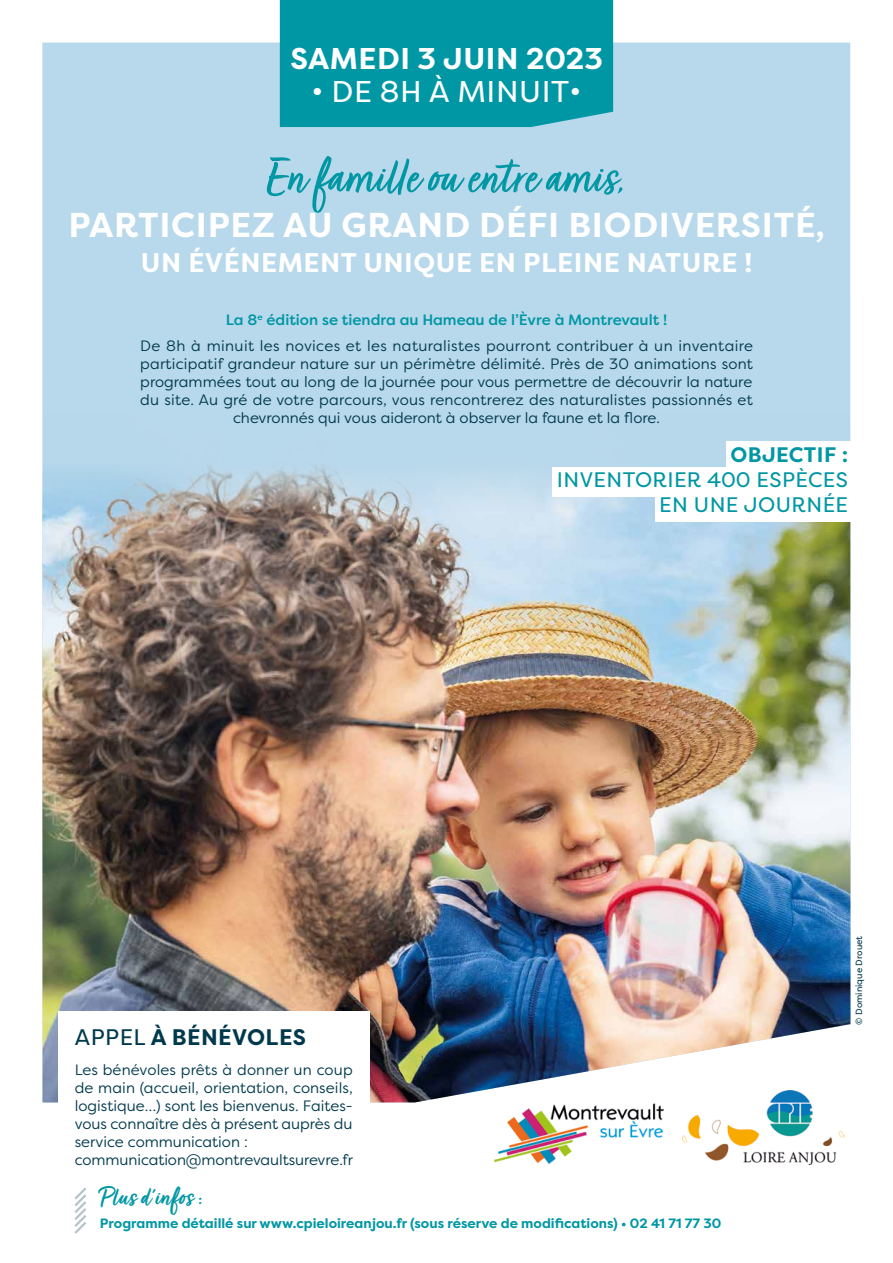
<style>
.page{position:relative;width:893px;height:1263px;background:#fff}
.page>*{position:absolute;margin:0;border:0;box-sizing:border-box;transform-origin:0 0}
.t1{font:57px "Turbinado Pro";color:#0097a4}
.t2{font:700 34.5px "Filson Pro";letter-spacing:.02em;color:#fff}
.t3{font:700 30px "Filson Pro";letter-spacing:.02em;color:#fff}
.t4{font:30px "Filson Pro";letter-spacing:.02em;color:#fff}
.t5{font:28.5px "Turbinado Bold Pro";letter-spacing:.01em;color:#0097a4}
.t6{font:700 27px "Filson Pro";letter-spacing:.02em;color:#fff}
.t7{font:700 22.5px "Filson Pro";letter-spacing:.02em;color:#00394c}
.t8{font:21px/25.2px "Filson Pro";letter-spacing:.02em;color:#0097a4;text-align:right}
.t9{font:700 21px "Filson Pro";letter-spacing:.02em;color:#0097a4}
.t10{font:15px/18px "Filson Pro";color:#00394c;text-align:center}
.t11{font:15px/26.5px "Filson Pro";letter-spacing:.025em;color:#00394c;text-align:center}
.t12{font:700 13.5px "Filson Pro";color:#0097a4}
.t13{font:9px "Filson Pro";color:#00394c}
.s1{font-weight:500;color:#0097a4}
.s2{font-weight:400}
</style>
<div class="page">
<img style="left:682px;top:1102px;width:163px;height:62px">
<img style="left:493px;top:1103px;width:171px;height:61px">
<div style="left:42px;top:43px;width:808px;height:368px;background:#b8d8eb"></div>
<img style="left:42px;top:411px;width:808px;height:691px">
<div style="left:726px;top:441px;width:126px;height:30px;background:#fff"></div>
<div style="left:553px;top:467px;width:299px;height:29px;background:#fff"></div>
<div style="left:655px;top:492px;width:197px;height:29px;background:#fff"></div>
<div style="left:280px;top:0;width:333px;height:127px;background:#0097a4"></div>
<div style="left:58px;top:1011px;width:312px;height:171px;background:#fff"></div>
<svg style="left:74px;top:1187px;width:13px;height:47px"></svg>
<h3 class="t3" style="left:290px;top:40px;width:314px">SAMEDI 3 JUIN 2023</h3>
<h3 class="t4" style="left:311px;top:71px;width:272px">• DE 8H À MINUIT•</h3>
<h1 class="t1" style="left:266px;top:146px;width:363px">En famille ou entre amis,</h1>
<h2 class="t2" style="left:68px;top:203px;width:758px">PARTICIPEZ AU GRAND DÉFI BIODIVERSITÉ,</h2>
<h3 class="t6" style="left:141px;top:245px;width:613px">UN ÉVÉNEMENT UNIQUE EN PLEINE NATURE !</h3>
<p class="t11" style="left:140px;top:306px;width:614px"><span class="s1">La 8</span><sup>e</sup> <span class="s1">édition se tiendra au Hameau de l’Èvre à Montrevault !<br></span>De 8h à minuit les novices et les naturalistes pourront contribuer à un inventaire</p>
<p class="t10" style="left:140px;top:355px;width:614px">participatif grandeur nature sur un périmètre délimité. Près de 30 animations sont programmées tout au long de la journée pour vous permettre de découvrir la nature du site. Au gré de votre parcours, vous rencontrerez des naturalistes passionnés et chevronnés qui vous aideront à observer la faune et la flore.</p>
<h3 class="t9" style="left:730px;top:441px;width:119px">OBJECTIF :</h3>
<h3 class="t8" style="left:557px;top:466px;width:293px">INVENTORIER 400 ESPÈCES<br>EN UNE JOURNÉE</h3>
<h3 class="t7" style="left:75px;top:1022px;width:233px"><span class="s2">APPEL</span> À BÉNÉVOLES</h3>
<p class="t10" style="left:75px;top:1061px;width:280px;text-align:left">Les bénévoles prêts à donner un coup de main (accueil, orientation, conseils, logistique…) sont les bienvenus. Faites&shy;vous connaître dès à présent auprès du service communication : communication@montrevaultsurevre.fr</p>
<h3 class="t5" style="left:100px;top:1182px;width:104px">Plus d’infos :</h3>
<p class="t12" style="left:100px;top:1215px;width:623px">Programme détaillé sur www.cpieloireanjou.fr (sous réserve de modifications) • 02 41 71 77 30</p>
<p class="t13" style="left:853px;top:1024px;width:90px;rotate:-90deg">© Dominique Drouet</p>
</div>
